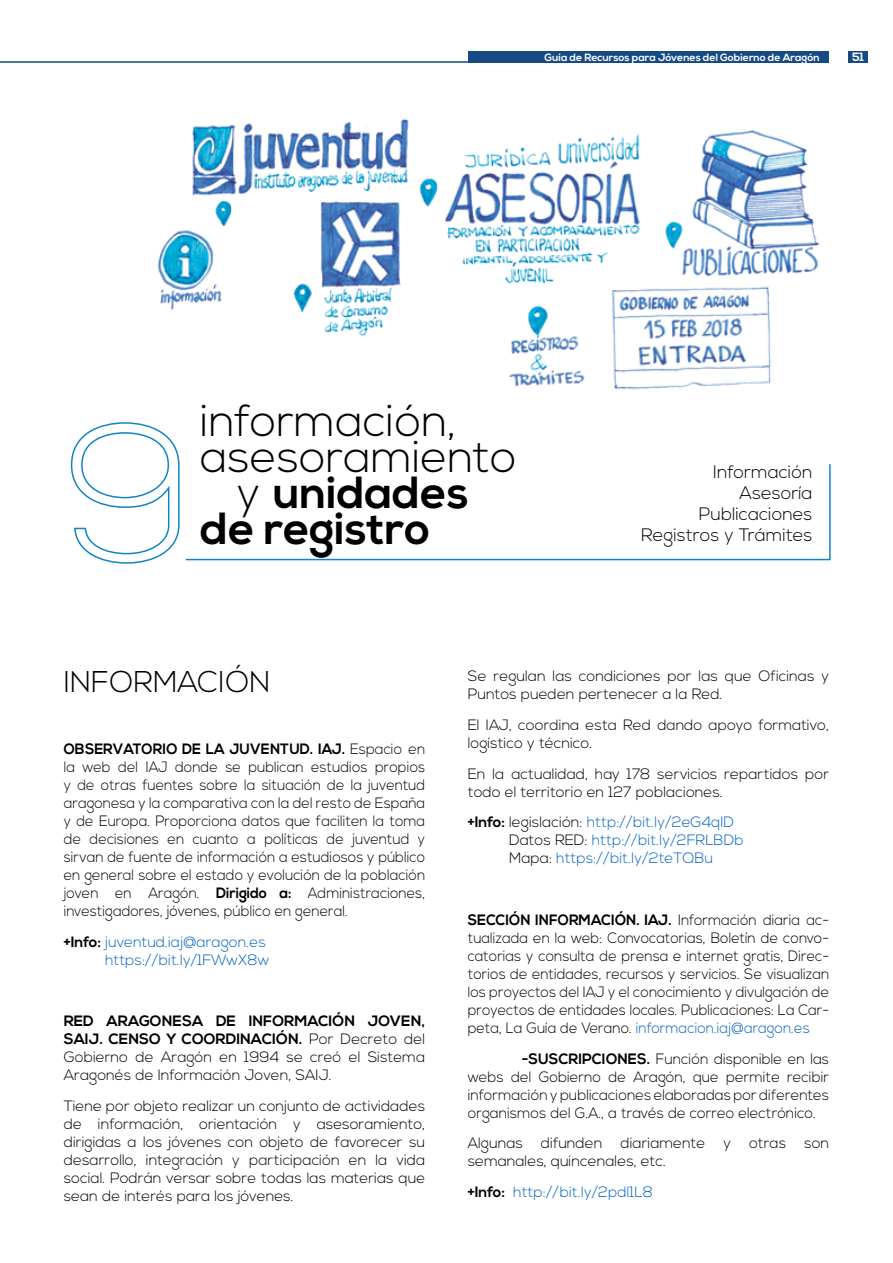
<style>
.page{position:relative;width:893px;height:1263px;background:#fff}
.page>*{position:absolute;margin:0;border:0;box-sizing:border-box;transform-origin:0 0}
.t1{font:300 45px "Nexa";color:#000}
.t2{font:700 45px "Nexa";color:#000}
.t3{font:300 30px "Nexa";color:#000}
.t4{font:300 18px/21px "Nexa";color:#000;text-align:right}
.t5{font:300 15px/18px "Nexa";color:#000}
.t6{font:300 15px/18px "Nexa";color:#000;text-align:justify;scale:.95 1}
.t7{font:300 15px/18px "Nexa";color:#0563c1;text-align:right}
.t8{font:700 12px "Nexa";color:#fff}
.t9{font:700 10.5px "Nexa";color:#fff}
.s1{font-weight:300}
.s2{font-weight:700}
.s3{font-weight:700;color:#000}
.s4{color:#000}
.s5{color:#0563c1}
</style>
<div class="page">
<hr style="left:0;top:61px;width:500px;height:2px;background:#164a84">
<div style="left:468px;top:51px;width:360px;height:12px;background:#164a84"></div>
<div style="left:848px;top:51px;width:19px;height:12px;background:#164a84"></div>
<img style="left:157px;top:119px;width:663px;height:271px">
<svg style="left:185px;top:464px;width:646px;height:97px"></svg>
<svg style="left:70px;top:422px;width:110px;height:142px"></svg>
<p class="t9" style="left:545px;top:51px;width:277px">Guía de Recursos para Jóvenes del Gobierno de Aragón</p>
<p class="t8" style="left:852px;top:50px;width:13px">51</p>
<h1 class="t1" style="left:200px;top:395px;width:258px">información,</h1>
<h1 class="t1" style="left:200px;top:431px;width:318px">asesoramiento</h1>
<h1 class="t2" style="left:237px;top:467px;width:233px"><span class="s1">y</span> unidades</h1>
<h1 class="t2" style="left:200px;top:503px;width:232px">de registro</h1>
<p class="t4" style="left:641px;top:462px;width:173px">Información<br>Asesoría<br>Publicaciones<br>Registros y Trámites</p>
<h2 class="t3" style="left:64px;top:665px;width:208px">INFORMACIÓN</h2>
<p class="t6" style="left:64px;top:740px;width:382px"><span class="s2">OBSERVATORIO DE LA JUVENTUD. IAJ.</span> Espacio en la web del IAJ donde se publican estudios propios y de otras fuentes sobre la situación de la juventud aragonesa y la comparativa con la del resto de España y de Europa. Proporciona datos que faciliten la toma de decisiones en cuanto a políticas de juventud y sirvan de fuente de información a estudiosos y público en general sobre el estado y evolución de la población joven en Aragón. <span class="s2">Dirigido a:</span> Administraciones, investigadores, jóvenes, público en general.</p>
<p class="t7" style="left:64px;top:933px;width:207px"><span class="s3">+Info:</span> juventud.iaj@aragon.es https://bit.ly/1FWwX8w</p>
<p class="t5" style="left:64px;top:1012px;width:363px;text-align:justify"><span class="s2">RED ARAGONESA DE INFORMACIÓN JOVEN, SAIJ. CENSO Y COORDINACIÓN.</span> Por Decreto del Gobierno de Aragón en 1994 se creó el Sistema Aragonés de Información Joven, SAIJ.</p>
<p class="t5" style="left:64px;top:1097px;width:363px;text-align:justify">Tiene por objeto realizar un conjunto de actividades de información, orientación y asesoramiento, dirigidas a los jóvenes con objeto de favorecer su desarrollo, integración y participación en la vida social. Podrán versar sobre todas las materias que sean de interés para los jóvenes.</p>
<p class="t5" style="left:468px;top:667px;width:363px">Se regulan las condiciones por las que Oficinas y<br>Puntos pueden pertenecer a la Red.</p>
<p class="t5" style="left:468px;top:716px;width:363px">El IAJ, coordina esta Red dando apoyo formativo, logístico y técnico.</p>
<p class="t5" style="left:468px;top:765px;width:363px">En la actualidad, hay 178 servicios repartidos por todo el territorio en 127 poblaciones.</p>
<p class="t7" style="left:509px;top:814px;width:236px;text-align:left;text-indent:-41px"><span class="s3">+Info:</span> <span class="s4">legislación:</span> http://bit.ly/2eG4qID<br><span class="s4">Datos RED:</span> http://bit.ly/2FRLBDb<br><span class="s4">Mapa:</span> https://bit.ly/2teTQBu</p>
<p class="t6" style="left:468px;top:911px;width:382px"><span class="s2">SECCIÓN INFORMACIÓN. IAJ.</span> Información diaria ac&shy;tualizada en la web: Convocatorias, Boletín de convo&shy;catorias y consulta de prensa e internet gratis, Direc&shy;torios de entidades, recursos y servicios. Se visualizan los proyectos del IAJ y el conocimiento y divulgación de proyectos de entidades locales. Publicaciones: La Car&shy;peta, La Guía de Verano. <span class="s5">informacion.iaj@aragon.es</span></p>
<p class="t5" style="left:468px;top:1050px;width:363px;text-align:justify;text-indent:54px"><span class="s2">-SUSCRIPCIONES.</span> Función disponible en las webs del Gobierno de Aragón, que permite recibir información y publicaciones elaboradas por diferentes organismos del G.A., a través de correo electrónico.</p>
<p class="t5" style="left:468px;top:1135px;width:363px">Algunas difunden diariamente y otras son semanales, quincenales, etc.</p>
<p class="t7" style="left:468px;top:1184px;width:187px"><span class="s3">+Info:</span> http://bit.ly/2pdl1L8</p>
</div>
